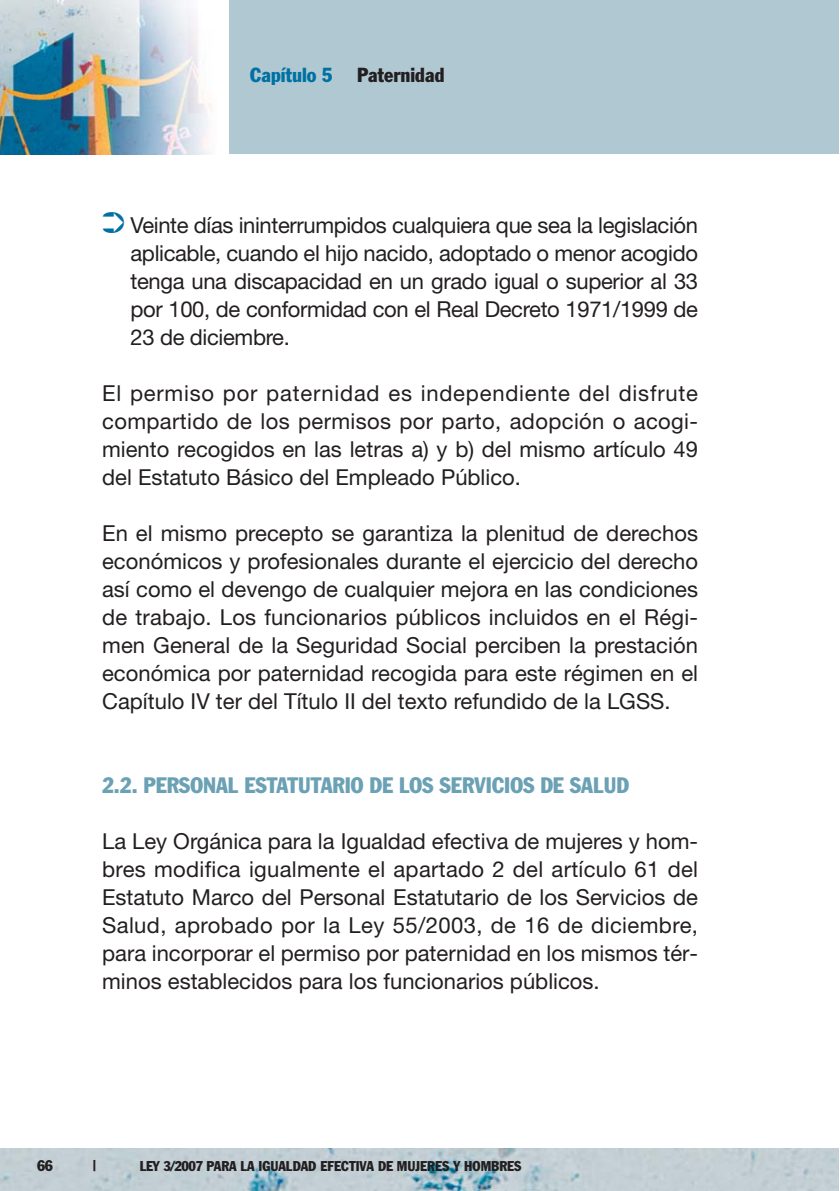
<style>
.page{position:relative;width:840px;height:1191px;background:#fff}
.page>*{position:absolute;margin:0;border:0;box-sizing:border-box;transform-origin:0 0}
.t1{font:22px/28px "Helvetica Neue";color:#231f20;text-align:justify}
.t2{font:condensed 22px "Franklin Gothic";color:#6ba1b4}
.t3{font:condensed 20px "Franklin Gothic";color:#231f20}
.t4{font:condensed 15.2px "Franklin Gothic";color:#231f20}
.t5{font:condensed 14px "Franklin Gothic";color:#231f20}
.s1{color:#0071a2}
</style>
<div class="page">
<div style="left:0;top:1px;width:838px;height:153px;background:#afc8d2"></div>
<div style="left:0;top:1px;width:229px;height:153px;background:#fff"></div>
<img style="left:0;top:1px;width:211px;height:153px">
<img style="left:0;top:1148px;width:838px;height:43px">
<p class="t3" style="left:250px;top:68px;width:196px"><span class="s1">Capítulo 5</span> Paternidad</p>
<p class="t1" style="left:130px;top:213px;width:568px;text-indent:-28px"><span class="s1">➲</span> Veinte días ininterrumpidos cualquiera que sea la legislación aplicable, cuando el hijo nacido, adoptado o menor acogido tenga una discapacidad en un grado igual o superior al 33 por 100, de conformidad con el Real Decreto 1971/1999 de 23 de diciembre.</p>
<p class="t1" style="left:102px;top:381px;width:597px">El permiso por paternidad es independiente del disfrute compartido de los permisos por parto, adopción o acogi&shy;miento recogidos en las letras a) y b) del mismo artículo 49 del Estatuto Básico del Empleado Público.</p>
<p class="t1" style="left:102px;top:521px;width:597px">En el mismo precepto se garantiza la plenitud de derechos económicos y profesionales durante el ejercicio del derecho así como el devengo de cualquier mejora en las condiciones de trabajo. Los funcionarios públicos incluidos en el Régi&shy;men General de la Seguridad Social perciben la prestación económica por paternidad recogida para este régimen en el Capítulo IV ter del Título II del texto refundido de la LGSS.</p>
<p class="t2" style="left:102px;top:777px;width:528px">2.2. PERSONAL ESTATUTARIO DE LOS SERVICIOS DE SALUD</p>
<p class="t1" style="left:102px;top:829px;width:597px">La Ley Orgánica para la Igualdad efectiva de mujeres y hom&shy;bres modifica igualmente el apartado 2 del artículo 61 del Estatuto Marco del Personal Estatutario de los Servicios de Salud, aprobado por la Ley 55/2003, de 16 de diciembre, para incorporar el permiso por paternidad en los mismos tér&shy;minos establecidos para los funcionarios públicos.</p>
<p class="t4" style="left:37px;top:1159px;width:17px">66</p>
<p class="t4" style="left:93px;top:1159px;width:5px">|</p>
<p class="t5" style="left:140px;top:1160px;width:383px">LEY 3/2007 PARA LA IGUALDAD EFECTIVA DE MUJERES Y HOMBRES</p>
</div>
